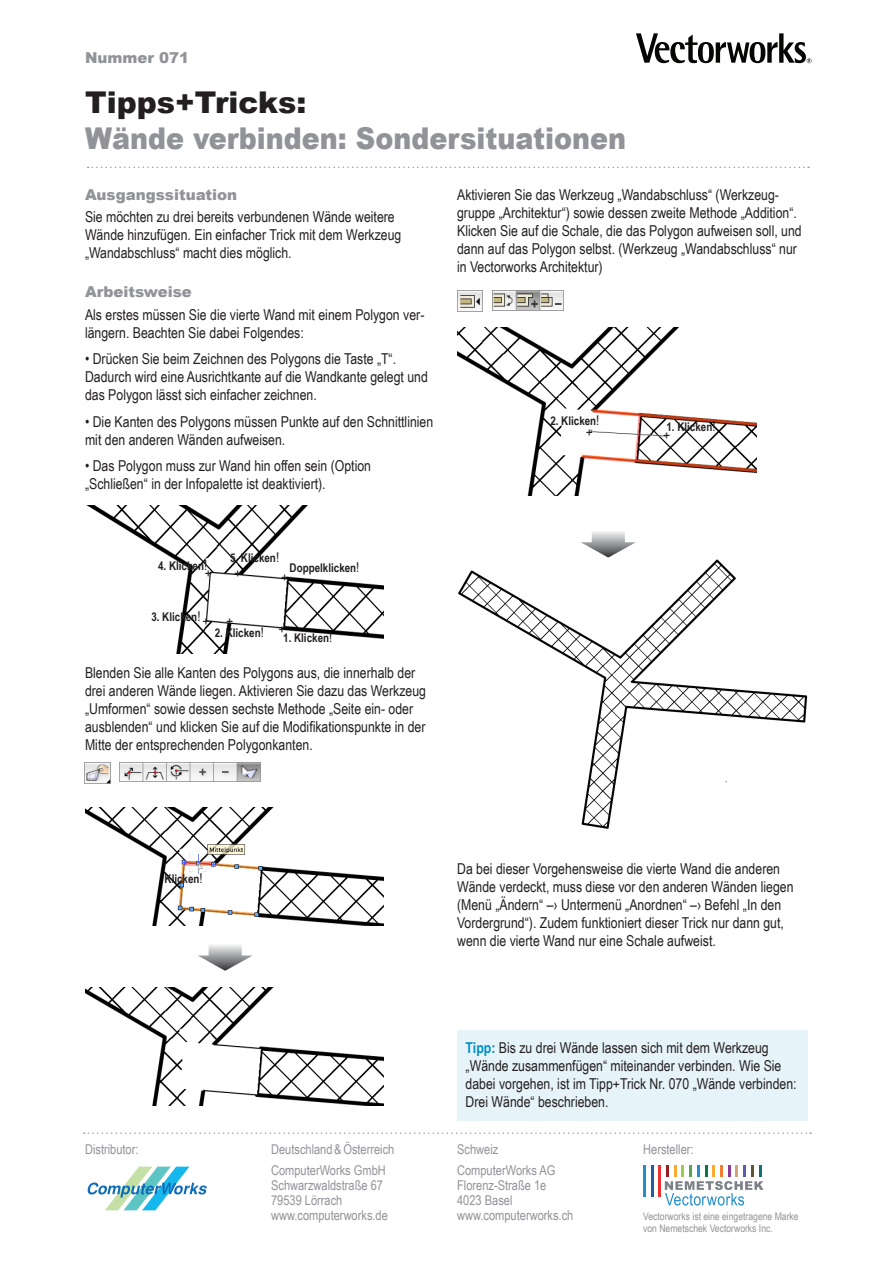
<style>
.page{position:relative;width:893px;height:1263px;background:#fff}
.page>*{position:absolute;margin:0;border:0;box-sizing:border-box;transform-origin:0 0}
.t1{font:900 30px "Arial";color:#929399;scale:.9 1}
.t2{font:900 30px "Arial";color:#231f20}
.t3{font:15px/18px "Arial Narrow";color:#231f20}
.t4{font:900 15px "Arial";color:#929399}
.t5{font:13.5px/15px "Arial Narrow";color:#929399}
.t6{font:700 12px "Arial Narrow";color:#231f20}
.t7{font:10.5px/12px "Arial Narrow";color:#929399}
.s1{font-weight:400;font-size:13.5px}
.s2{font-weight:700;color:#008ec8}
</style>
<div class="page">
<svg style="left:84px;top:1132px;width:727px;height:2px"></svg>
<svg style="left:88px;top:1166px;width:119px;height:44px"></svg>
<hr style="left:651px;top:1165px;width:2px;height:32px;background:#215dab">
<hr style="left:659px;top:1165px;width:2px;height:32px;background:#ee3130">
<hr style="left:643px;top:1165px;width:3px;height:32px;background:#228ece">
<svg style="left:665px;top:1165px;width:98px;height:40px"></svg>
<svg style="left:636px;top:33px;width:175px;height:30px"></svg>
<svg style="left:88px;top:167px;width:721px;height:1px"></svg>
<div style="left:457px;top:1030px;width:350px;height:91px;background:#e6f4f9"></div>
<svg style="left:581px;top:532px;width:55px;height:25px"></svg>
<img style="left:458px;top:560px;width:349px;height:269px">
<img style="left:492px;top:291px;width:71px;height:19px">
<img style="left:457px;top:291px;width:26px;height:21px">
<img style="left:457px;top:327px;width:299px;height:168px">
<img style="left:88px;top:506px;width:296px;height:148px">
<img style="left:85px;top:987px;width:299px;height:118px">
<svg style="left:198px;top:945px;width:55px;height:25px"></svg>
<img style="left:85px;top:807px;width:299px;height:118px">
<img style="left:119px;top:763px;width:141px;height:19px">
<img style="left:85px;top:764px;width:25px;height:19px">
<p class="t4" style="left:85px;top:47px;width:106px">Nummer 071</p>
<h1 class="t2" style="left:85px;top:80px;width:223px">Tipps+Tricks:</h1>
<h1 class="t1" style="left:85px;top:116px;width:603px">Wände verbinden: Sondersituationen</h1>
<p class="t4" style="left:85px;top:184px;width:154px">Ausgangssituation</p>
<p class="t3" style="left:85px;top:207px;width:318px">Sie möchten zu drei bereits verbundenen Wände weitere<br>Wände hinzufügen. Ein einfacher Trick mit dem Werkzeug „Wandabschluss“ macht dies möglich.</p>
<p class="t4" style="left:85px;top:281px;width:108px">Arbeitsweise</p>
<p class="t3" style="left:85px;top:305px;width:341px">Als erstes müssen Sie die vierte Wand mit einem Polygon ver&shy;längern. Beachten Sie dabei Folgendes:</p>
<p class="t3" style="left:85px;top:349px;width:344px">• Drücken Sie beim Zeichnen des Polygons die Taste „T“.<br>Dadurch wird eine Ausrichtkante auf die Wandkante gelegt und das Polygon lässt sich einfacher zeichnen.</p>
<p class="t3" style="left:85px;top:412px;width:350px">• Die Kanten des Polygons müssen Punkte auf den Schnittlinien mit den anderen Wänden aufweisen.</p>
<p class="t3" style="left:85px;top:456px;width:288px">• Das Polygon muss zur Wand hin offen sein (Option „Schließen“ in der Infopalette ist deaktiviert).</p>
<p class="t6" style="left:230px;top:549px;width:51px">5. Klicken<span class="s1">!</span></p>
<p class="t6" style="left:158px;top:556px;width:51px">4. Klicken<span class="s1">!</span></p>
<p class="t6" style="left:290px;top:559px;width:71px">Doppelklicken<span class="s1">!</span></p>
<p class="t3" style="left:205px;top:563px;width:9px">+</p>
<p class="t3" style="left:234px;top:563px;width:9px">+</p>
<p class="t3" style="left:281px;top:567px;width:9px">+</p>
<p class="t6" style="left:151px;top:607px;width:51px">3. Klicken<span class="s1">!</span></p>
<p class="t3" style="left:202px;top:611px;width:9px">+</p>
<p class="t3" style="left:226px;top:611px;width:9px">+</p>
<p class="t6" style="left:215px;top:624px;width:51px">2. Klicken<span class="s1">!</span></p>
<p class="t3" style="left:279px;top:619px;width:9px">+</p>
<p class="t6" style="left:283px;top:629px;width:51px">1. Klicken<span class="s1">!</span></p>
<p class="t3" style="left:85px;top:663px;width:342px">Blenden Sie alle Kanten des Polygons aus, die innerhalb der drei anderen Wände liegen. Aktivieren Sie dazu das Werkzeug „Umformen“ sowie dessen sechste Methode „Seite ein- oder ausblenden“ und klicken Sie auf die Modifikationspunkte in der Mitte der entsprechenden Polygonkanten.</p>
<p class="t3" style="left:457px;top:185px;width:346px">Aktivieren Sie das Werkzeug „Wandabschluss“ (Werkzeug&shy;gruppe „Architektur“) sowie dessen zweite Methode „Addition“.<br>Klicken Sie auf die Schale, die das Polygon aufweisen soll, und dann auf das Polygon selbst. (Werkzeug „Wandabschluss“ nur in Vectorworks Architektur)</p>
<p class="t6" style="left:550px;top:412px;width:51px">2. Klicken<span class="s1">!</span></p>
<p class="t6" style="left:666px;top:418px;width:51px">1. Klicken<span class="s1">!</span></p>
<p class="t3" style="left:586px;top:422px;width:9px">+</p>
<p class="t3" style="left:663px;top:425px;width:9px">+</p>
<p class="t6" style="left:165px;top:870px;width:40px">Klicken<span class="s1">!</span></p>
<p class="t3" style="left:457px;top:859px;width:338px">Da bei dieser Vorgehensweise die vierte Wand die anderen Wände verdeckt, muss diese vor den anderen Wänden liegen (Menü „Ändern“ –› Untermenü „Anordnen“ –› Befehl „In den Vordergrund“). Zudem funktioniert dieser Trick nur dann gut, wenn die vierte Wand nur eine Schale aufweist.</p>
<p class="t3" style="left:466px;top:1038px;width:333px"><span class="s2">Tipp:</span> Bis zu drei Wände lassen sich mit dem Werkzeug „Wände zusammenfügen“ miteinander verbinden. Wie Sie dabei vorgehen, ist im Tipp+Trick Nr. 070 „Wände verbinden:<br>Drei Wände“ beschrieben.</p>
<p class="t5" style="left:85px;top:1141px;width:55px">Distributor:</p>
<p class="t5" style="left:271px;top:1141px;width:125px">Deutschland&amp;Österreich</p>
<p class="t5" style="left:457px;top:1141px;width:43px">Schweiz</p>
<p class="t5" style="left:643px;top:1141px;width:52px">Hersteller:</p>
<p class="t5" style="left:457px;top:1162px;width:118px">ComputerWorks AG<br>Florenz-Straße 1e<br>4023 Basel www.computerworks.ch</p>
<p class="t5" style="left:271px;top:1162px;width:118px">ComputerWorks GmbH<br>Schwarzwaldstraße 67<br>79539 Lörrach www.computerworks.de</p>
<p class="t7" style="left:643px;top:1209px;width:157px">Vectorworks ist eine eingetragene Marke von Nemetschek Vectorworks Inc.</p>
</div>
